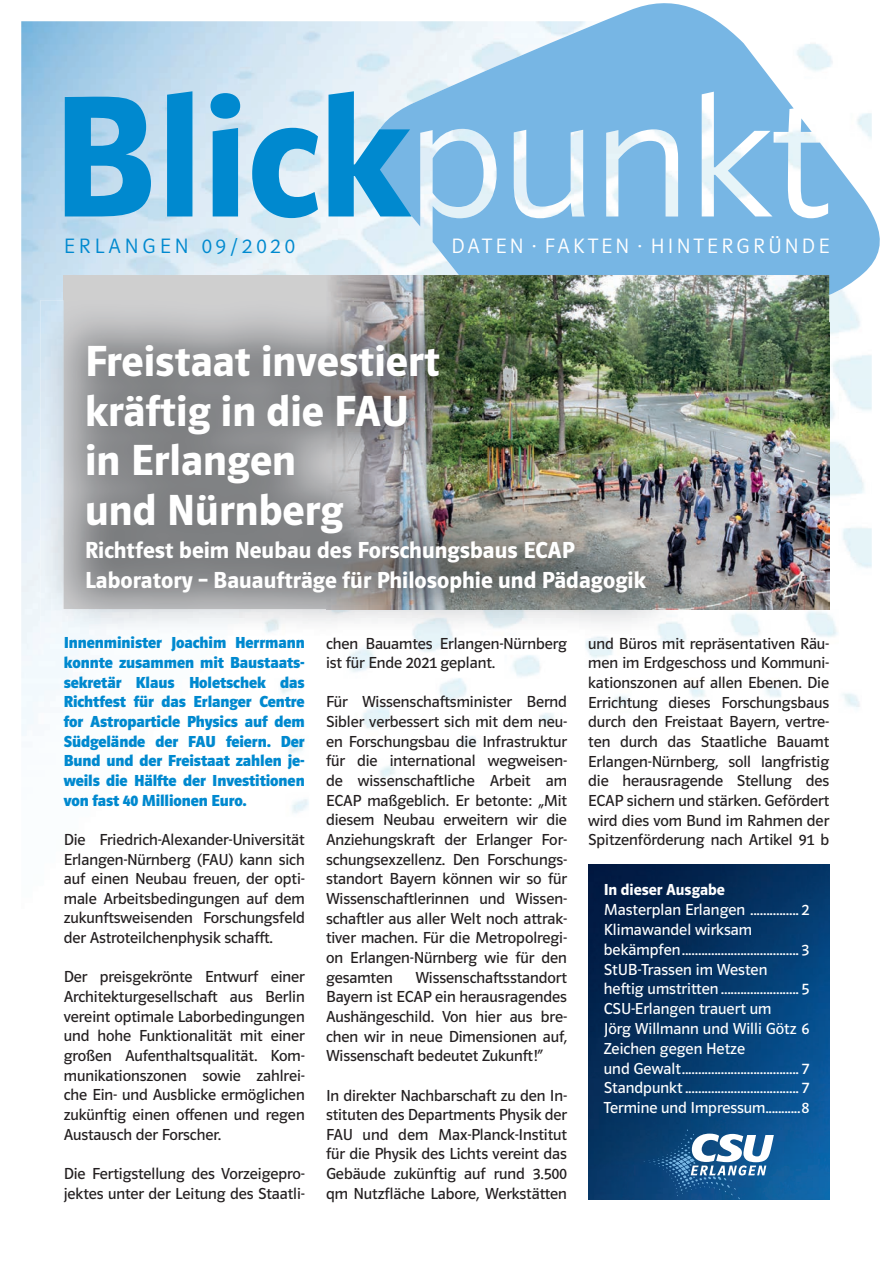
<style>
.page{position:relative;width:893px;height:1263px;background:#fff}
.page>*{position:absolute;margin:0;border:0;box-sizing:border-box;transform-origin:0 0}
.t1{font:600 45px/49.5px "Polo 22";color:#fff}
.t2{font:600 24px/30px "Polo 22";color:#fff}
.t3{font:21.45px "Polo 22 Leicht";letter-spacing:.16em;color:#fff}
.t4{font:21.45px "Polo 22 Leicht";letter-spacing:.19em;color:#0089cf}
.t5{font:16.5px/19.6px "Polo 22 Buch";letter-spacing:-.005em;color:#231f20;text-align:justify}
.t6{font:16.5px/19.8px "Polo 22 Buch";color:#fff}
.t7{font:700 16.5px/19.6px "Polo 22";letter-spacing:-.005em;color:#0089cf;text-align:justify}
.t8{font:600 16.5px "Polo 22";letter-spacing:-.005em;color:#fff}
</style>
<div class="page">
<img style="left:21px;top:21px;width:851px;height:1179px">
<svg style="left:362px;top:3px;width:518px;height:387px;fill:#77b6e4"></svg>
<svg style="left:65px;top:91px;width:347px;height:127px;background:#62b4df"></svg>
<div style="left:64px;top:275px;width:765px;height:334px;background:#cfcfcf"></div>
<img style="left:330px;top:275px;width:499px;height:47px">
<img style="left:691px;top:322px;width:138px;height:287px">
<img style="left:40px;top:300px;width:50px;height:338px">
<img style="left:90px;top:609px;width:601px;height:29px">
<img style="left:64px;top:300px;width:262px;height:309px">
<img style="left:377px;top:609px;width:314px;height:1px">
<img style="left:326px;top:300px;width:365px;height:309px">
<img style="left:588px;top:864px;width:241px;height:335px">
<svg style="left:643px;top:1129px;width:131px;height:70px"></svg>
<h3 class="t4" style="left:64px;top:234px;width:233px">ERLANGEN 09/2020</h3>
<h3 class="t3" style="left:451px;top:234px;width:379px">DATEN · FAKTEN · HINTERGRÜNDE</h3>
<h1 class="t1" style="left:85px;top:337px;width:356px">Freistaat investiert kräftig in die FAU in Erlangen<br>und Nürnberg</h1>
<h2 class="t2" style="left:85px;top:535px;width:562px">Richtfest beim Neubau des Forschungsbaus ECAP<br>Laboratory – Bauaufträge für Philosophie und Pädagogik</h2>
<p class="t7" style="left:64px;top:633px;width:242px">Innenminister Joachim Herrmann konnte zusammen mit Baustaats&shy;sekretär Klaus Holetschek das Richtfest für das Erlanger Centre for Astroparticle Physics auf dem Südgelände der FAU feiern. Der Bund und der Freistaat zahlen je&shy;weils die Hälfte der Investitionen von fast 40 Millionen Euro.</p>
<p class="t5" style="left:64px;top:830px;width:242px">Die Friedrich-Alexander-Universität Erlangen-Nürnberg (FAU) kann sich auf einen Neubau freuen, der opti&shy;male Arbeitsbedingungen auf dem zukunftsweisenden Forschungsfeld der Astroteilchenphysik schafft.</p>
<p class="t5" style="left:64px;top:967px;width:242px">Der preisgekrönte Entwurf einer Architekturgesellschaft aus Berlin vereint optimale Laborbedingungen und hohe Funktionalität mit einer großen Aufenthaltsqualität. Kom&shy;munikationszonen sowie zahlrei&shy;che Ein- und Ausblicke ermöglichen zukünftig einen offenen und regen Austausch der Forscher.</p>
<p class="t5" style="left:64px;top:1164px;width:242px">Die Fertigstellung des Vorzeigepro&shy;jektes unter der Leitung des Staatli-</p>
<p class="t5" style="left:326px;top:633px;width:242px">chen Bauamtes Erlangen-Nürnberg ist für Ende 2021 geplant.</p>
<p class="t5" style="left:326px;top:692px;width:242px">Für Wissenschaftsminister Bernd Sibler verbessert sich mit dem neu&shy;en Forschungsbau die Infrastruktur für die international wegweisen&shy;de wissenschaftliche Arbeit am ECAP maßgeblich. Er betonte: „Mit diesem Neubau erweitern wir die Anziehungskraft der Erlanger For&shy;schungsexzellenz. Den Forschungs&shy;standort Bayern können wir so für Wissenschaftlerinnen und Wissen&shy;schaftler aus aller Welt noch attrak&shy;tiver machen. Für die Metropolregi&shy;on Erlangen-Nürnberg wie für den gesamten</p>
<p class="t5" style="left:326px;top:967px;width:242px;text-indent:89px">Wissenschaftsstandort Bayern ist ECAP ein herausragendes Aushängeschild. Von hier aus bre&shy;chen wir in neue Dimensionen auf, Wissenschaft bedeutet Zukunft!“</p>
<p class="t5" style="left:326px;top:1085px;width:242px">In direkter Nachbarschaft zu den In&shy;stituten des Departments Physik der FAU und dem Max-Planck-Institut für die Physik des Lichts vereint das Gebäude zukünftig auf rund 3.500 qm Nutzfläche Labore, Werkstätten</p>
<p class="t5" style="left:588px;top:633px;width:242px">und Büros mit repräsentativen Räu&shy;men im Erdgeschoss und Kommuni&shy;kationszonen auf allen Ebenen. Die Errichtung dieses Forschungsbaus durch den Freistaat Bayern, vertre&shy;ten durch das Staatliche Bauamt Erlangen-Nürnberg, soll langfristig die herausragende Stellung des ECAP sichern und stärken. Gefördert wird dies vom Bund im Rahmen der Spitzenförderung nach Artikel 91 b</p>
<p class="t8" style="left:604px;top:881px;width:123px">In dieser Ausgabe</p>
<p class="t6" style="left:604px;top:900px;width:207px">Masterplan Erlangen ............... 2<br>Klimawandel wirksam bekämpfen .................................... 3<br>StUB-Trassen im Westen heftig umstritten ........................ 5<br>CSU-Erlangen trauert um<br>Jörg Willmann und Willi Götz 6<br>Zeichen gegen Hetze<br>und Gewalt .................................... 7<br>Standpunkt ................................... 7<br>Termine und Impressum...........8</p>
</div>
